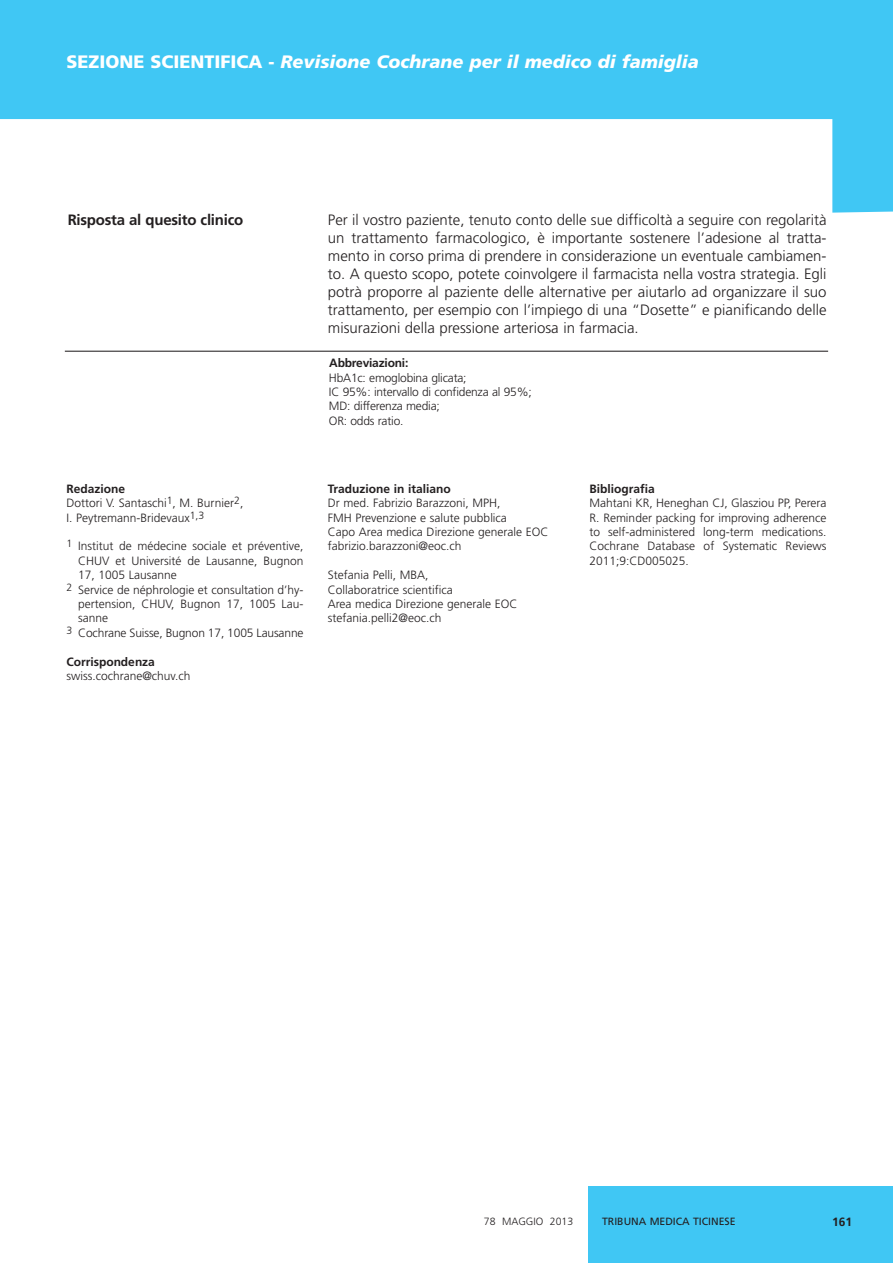
<style>
.page{position:relative;width:893px;height:1263px;background:#fff}
.page>*{position:absolute;margin:0;border:0;box-sizing:border-box;transform-origin:0 0}
.t1{font:italic 900 18px "Frutiger";color:#fff}
.t2{font:300 15px/18px "Frutiger";color:#231f20;text-align:justify}
.t3{font:700 15px "Frutiger";letter-spacing:-.015em;color:#231f20}
.t4{font:300 12px/14.4px "Frutiger";color:#231f20}
.t5{font:700 12px "Frutiger";color:#231f20}
.t6{font:10.5px "Frutiger";color:#231f20}
.t7{font:300 10.5px "Frutiger";color:#231f20}
.s1{font-style:normal}
.s2{font-weight:700}
</style>
<div class="page">
<svg style="left:0;top:0;width:893px;height:213px;fill:#40c7f4"></svg>
<div style="left:588px;top:1186px;width:305px;height:77px;background:#40c7f4"></div>
<hr style="left:65px;top:351px;width:763px;height:1px;background:#231f20">
<h1 class="t1" style="left:66px;top:55px;width:634px"><span class="s1">SEZIONE SCIENTIFICA -</span> Revisione Cochrane per il medico di famiglia</h1>
<p class="t3" style="left:68px;top:214px;width:177px">Risposta al quesito clinico</p>
<p class="t4" style="left:66px;top:482px;width:178px"><span class="s2">Redazione<br></span>Dottori V. Santaschi<sup>1</sup>, M. Burnier<sup>2</sup>,<br>I. Peytremann-Bridevaux<sup>1,3</sup></p>
<p class="t4" style="left:66px;top:540px;width:239px"><sup>1</sup> Institut de médecine sociale et préventive,</p>
<p class="t4" style="left:78px;top:554px;width:227px">CHUV et Université de Lausanne, Bugnon</p>
<p class="t4" style="left:78px;top:569px;width:100px">17, 1005 Lausanne</p>
<p class="t4" style="left:66px;top:583px;width:239px"><sup>2</sup> Service de néphrologie et consultation d’hy-</p>
<p class="t4" style="left:78px;top:597px;width:227px">pertension, CHUV, Bugnon 17, 1005 Lau-</p>
<p class="t4" style="left:78px;top:612px;width:32px">sanne</p>
<p class="t4" style="left:66px;top:626px;width:239px"><sup>3</sup> Cochrane Suisse, Bugnon 17, 1005 Lausanne</p>
<p class="t5" style="left:66px;top:656px;width:90px">Corrispondenza</p>
<p class="t4" style="left:66px;top:669px;width:126px">swiss.cochrane@chuv.ch</p>
<p class="t2" style="left:328px;top:212px;width:500px">Per il vostro paziente, tenuto conto delle sue difficoltà a seguire con regolarità un trattamento farmacologico, è importante sostenere l’adesione al tratta&shy;mento in corso prima di prendere in considerazione un eventuale cambiamen&shy;to. A questo scopo, potete coinvolgere il farmacista nella vostra strategia. Egli potrà proporre al paziente delle alternative per aiutarlo ad organizzare il suo trattamento, per esempio con l’impiego di una “Dosette” e pianificando delle misurazioni della pressione arteriosa in farmacia.</p>
<p class="t5" style="left:329px;top:358px;width:81px">Abbreviazioni:</p>
<p class="t4" style="left:329px;top:371px;width:204px">HbA1c: emoglobina glicata;<br>IC 95%: intervallo di confidenza al 95%;<br>MD: differenza media;<br>OR: odds ratio.</p>
<p class="t5" style="left:328px;top:484px;width:124px">Traduzione in italiano</p>
<p class="t4" style="left:328px;top:497px;width:222px">Dr med. Fabrizio Barazzoni, MPH,<br>FMH Prevenzione e salute pubblica<br>Capo Area medica Direzione generale EOC fabrizio.barazzoni@eoc.ch</p>
<p class="t4" style="left:328px;top:569px;width:191px">Stefania Pelli, MBA,<br>Collaboratrice scientifica<br>Area medica Direzione generale EOC stefania.pelli2@eoc.ch</p>
<p class="t5" style="left:589px;top:484px;width:67px">Bibliografia</p>
<p class="t4" style="left:589px;top:497px;width:239px;text-align:justify">Mahtani KR, Heneghan CJ, Glasziou PP, Perera R. Reminder packing for improving adherence to self-administered long-term medications.<br>Cochrane Database of Systematic Reviews 2011;9:CD005025.</p>
<p class="t7" style="left:484px;top:1216px;width:91px">78 MAGGIO 2013</p>
<p class="t6" style="left:602px;top:1216px;width:135px">TRIBUNA MEDICA TICINESE</p>
<p class="t5" style="left:832px;top:1216px;width:22px">161</p>
</div>
